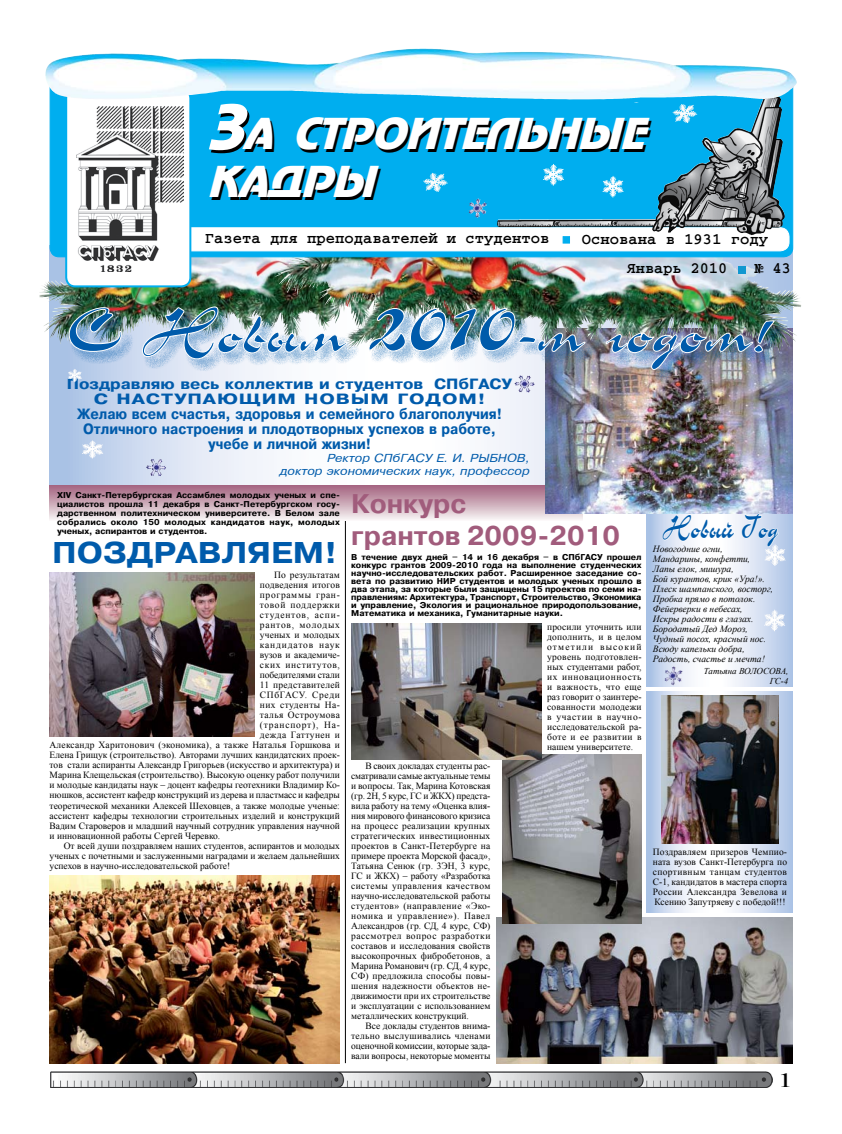
<style>
.page{position:relative;width:842px;height:1134px;background:#fff}
.page>*{position:absolute;margin:0;border:0;box-sizing:border-box;transform-origin:0 0}
.t1{font:italic 42px/48px "Adver Gothic";color:#fff}
.t2{font:700 30px "Pragmatica C";color:#005bab;scale:1.1 1}
.t3{font:30px "Corrida C";color:#005bab;scale:.75 1}
.t4{font:700 27px/32.4px "Pragmatica C";color:#a15c7c}
.t5{font:20px "Times New Roman";color:#000;scale:1.6 1}
.t6{font:700 16px/29.9px "Courier C";color:#000;text-align:center}
.t7{font:700 16px "Courier C";color:#000;scale:.95 1}
.t8{font:700 14px "Pragmatica";color:#005bab;scale:.9 1}
.t9{font:700 14px/15px "Pragmatica";color:#005bab;scale:1.1 1}
.t10{font:700 14px "Pragmatica";letter-spacing:.05em;color:#005bab;scale:1.3 1}
.t11{font:italic 11px/13px "Pragmatica";color:#005bab;text-align:right;scale:1.1 1}
.t12{font:9.5px/10px "Times New Roman";color:#000;text-align:justify}
.t13{font:italic 9.5px/10px "Times New Roman";color:#000}
.t14{font:9.5px "Times New Roman";letter-spacing:.02em;color:#000}
.t15{font:9.5px "Times New Roman";letter-spacing:.07em;color:#000}
.t16{font:9.5px "Times New Roman";letter-spacing:.085em;color:#000}
.t17{font:9.5px "Times New Roman";letter-spacing:.045em;color:#000}
.t18{font:9.5px "Times New Roman";letter-spacing:.025em;color:#000}
.t19{font:9.5px "Times New Roman";letter-spacing:.04em;color:#000}
.t20{font:9.5px "Times New Roman";letter-spacing:.065em;color:#000}
.t21{font:9.5px "Times New Roman";letter-spacing:.08em;color:#000}
.t22{font:9.5px "Times New Roman";letter-spacing:.09em;color:#000}
.t23{font:italic 9px/10px "Times New Roman";color:#000;text-align:right}
.t24{font:700 8px/8px "Pragmatica";color:#000;text-align:justify}
.s1{font-size:60px}
</style>
<div class="page">
<img style="left:50px;top:1072px;width:723px;height:15px">
<svg style="left:647px;top:513px;width:145px;height:174px"></svg>
<hr style="left:345px;top:513px;width:1px;height:550px;background:#000">
<div style="left:50px;top:483px;width:533px;height:38px;background:linear-gradient(to bottom,#9e5977,#f4f1f1)"></div>
<img style="left:497px;top:917px;width:295px;height:146px">
<img style="left:50px;top:251px;width:742px;height:234px">
<img style="left:546px;top:328px;width:246px;height:185px">
<svg style="left:647px;top:691px;width:145px;height:222px"></svg>
<svg style="left:50px;top:72px;width:743px;height:185px;background:#34b6e7"></svg>
<div style="left:50px;top:71px;width:743px;height:186px;border:1px solid #00aeef;border-radius:9px"></div>
<div style="left:67px;top:228px;width:722px;height:23px;background:#fff;border-radius:9px"></div>
<div style="left:67px;top:227px;width:722px;height:24px;border:1px solid #fff;border-radius:9px"></div>
<div style="left:66px;top:89px;width:124px;height:197px;background:#fff;border-radius:9px"></div>
<div style="left:65px;top:88px;width:126px;height:199px;border:2px solid #00aeef;border-radius:9px"></div>
<div style="left:563px;top:236px;width:7px;height:8px;background:#00aeef;border:1px solid #00aeef"></div>
<img style="left:77px;top:106px;width:106px;height:166px">
<img style="left:686px;top:97px;width:90px;height:76px">
<div style="left:738px;top:266px;width:7px;height:8px;background:#1198d0"></div>
<img style="left:50px;top:572px;width:204px;height:164px">
<img style="left:50px;top:875px;width:290px;height:188px">
<img style="left:662px;top:695px;width:117px;height:148px">
<img style="left:502px;top:754px;width:139px;height:169px">
<img style="left:351px;top:624px;width:190px;height:135px">
<div style="left:70px;top:308px;width:721px;height:78px;background:#005bab;opacity:.44"></div>
<img style="left:68px;top:306px;width:707px;height:65px">
<img style="left:46px;top:49px;width:374px;height:21px">
<svg style="left:428px;top:173px;width:5px;height:8px"></svg>
<svg style="left:548px;top:164px;width:5px;height:8px"></svg>
<svg style="left:71px;top:369px;width:4px;height:5px"></svg>
<svg style="left:87px;top:440px;width:5px;height:7px"></svg>
<svg style="left:469px;top:199px;width:9px;height:11px"></svg>
<img style="left:146px;top:459px;width:8px;height:15px">
<img style="left:515px;top:375px;width:7px;height:16px">
<svg style="left:662px;top:514px;width:73px;height:28px"></svg>
<svg style="left:608px;top:176px;width:5px;height:8px"></svg>
<svg style="left:678px;top:104px;width:5px;height:8px"></svg>
<svg style="left:741px;top:513px;width:39px;height:39px"></svg>
<svg style="left:665px;top:666px;width:8px;height:11px"></svg>
<svg style="left:769px;top:610px;width:5px;height:7px"></svg>
<h1 class="t1" style="left:207px;top:111px;width:438px"><span class="s1">З</span>а строительные кадры</h1>
<h3 class="t6" style="left:205px;top:224px;width:346px">Газета для преподавателей и студентов</h3>
<h3 class="t6" style="left:582px;top:224px;width:188px">Основана в 1931 году<br>Январь 2010</h3>
<h3 class="t7" style="left:754px;top:262px;width:40px">№ 43</h3>
<h3 class="t9" style="left:94px;top:377px;width:382px;text-indent:-27px">Поздравляю весь коллектив и студентов СПбГАСУ с наступа</h3>
<h3 class="t10" style="left:217px;top:391px;width:208px">ющим Новым годом!</h3>
<h3 class="t8" style="left:77px;top:406px;width:474px">Желаю всем счастья, здоровья и семейного благополучия!</h3>
<h3 class="t8" style="left:83px;top:421px;width:460px">Отличного настроения и плодотворных успехов в работе,</h3>
<h3 class="t8" style="left:208px;top:436px;width:182px">учебе и личной жизни!</h3>
<p class="t11" style="left:280px;top:452px;width:229px">Ректор СПбГАСУ Е. И. РЫБНОВ,<br>доктор экономических наук, профессор</p>
<p class="t24" style="left:57px;top:491px;width:284px;line-height:9px">XIV Санкт-Петербургская Ассамблея молодых ученых и спе&shy;циалистов прошла 11 декабря в Санкт-Петербургском госу&shy;дарственном политехническом университете. В Белом зале собрались около 150 молодых кандидатов наук, молодых ученых, аспирантов и студентов.</p>
<h3 class="t4" style="left:351px;top:488px;width:270px">Конкурс<br>грантов 2009-2010</h3>
<p class="t24" style="left:351px;top:553px;width:292px">В течение двух дней – 14 и 16 декабря – в СПбГАСУ прошел конкурс грантов 2009-2010 года на выполнение студенческих научно-исследовательских работ. Расширенное заседание со&shy;вета по развитию НИ Р студентов и молодых ученых прошло в два этапа, за которые были защищены 15 проектов по семи на&shy;правлениям: Архитектура, Транспорт, Строительство, Экономика и управление, Экология и рациональное природопользование, Математика и механика, Гуманитарные науки.</p>
<h2 class="t2" style="left:52px;top:536px;width:261px">Поздравляем!</h2>
<p class="t14" style="left:274px;top:569px;width:67px">По результатам</p>
<p class="t14" style="left:260px;top:579px;width:82px">подведения итогов</p>
<p class="t15" style="left:260px;top:589px;width:81px">программы гран-</p>
<p class="t20" style="left:260px;top:599px;width:82px">товой поддержки</p>
<p class="t16" style="left:260px;top:609px;width:82px">студентов, аспи-</p>
<p class="t21" style="left:260px;top:619px;width:82px">рантов, молодых</p>
<p class="t12" style="left:260px;top:630px;width:81px">ученых и молодых</p>
<p class="t22" style="left:260px;top:639px;width:81px">кандидатов наук</p>
<p class="t12" style="left:260px;top:650px;width:82px">вузов и академиче-</p>
<p class="t15" style="left:260px;top:659px;width:82px">ских институтов,</p>
<p class="t12" style="left:260px;top:670px;width:82px">победителями стали</p>
<p class="t18" style="left:260px;top:679px;width:81px">11 представителей</p>
<p class="t15" style="left:260px;top:689px;width:82px">СПбГАСУ. Среди</p>
<p class="t17" style="left:260px;top:699px;width:82px">них студенты На-</p>
<p class="t19" style="left:260px;top:709px;width:82px">талья Остроумова</p>
<p class="t16" style="left:260px;top:719px;width:82px">(транспорт), На-</p>
<p class="t17" style="left:260px;top:729px;width:81px">дежда Гаттунен и</p>
<p class="t14" style="left:50px;top:739px;width:292px">Александр Харитонович (экономика), а также Наталья Горшкова и</p>
<p class="t12" style="left:50px;top:750px;width:292px">Елена Грищук (строительство). Авторами лучших кандидатских проек-</p>
<p class="t12" style="left:50px;top:760px;width:292px">тов стали аспиранты Александр Григорьев (искусство и архитектура) и</p>
<p class="t12" style="left:50px;top:770px;width:292px">Марина Клещельская (строительство). Высокую оценку работ получили</p>
<p class="t12" style="left:50px;top:780px;width:292px">и молодые кандидаты наук – доцент кафедры геотехники Владимир Ко-</p>
<p class="t12" style="left:50px;top:790px;width:292px">нюшков, ассистент кафедр конструкций из дерева и пластмасс и кафедры</p>
<p class="t12" style="left:50px;top:800px;width:292px">теоретической механики Алексей Шеховцев, а также молодые ученые:</p>
<p class="t12" style="left:50px;top:810px;width:292px">ассистент кафедры технологии строительных изделий и конструкций</p>
<p class="t12" style="left:50px;top:820px;width:292px">Вадим Староверов и младший научный сотрудник управления научной</p>
<p class="t12" style="left:50px;top:830px;width:172px">и инновационной работы Сергей Черевко.</p>
<p class="t12" style="left:64px;top:840px;width:278px">От всей души поздравляем наших студентов, аспирантов и молодых</p>
<p class="t12" style="left:50px;top:850px;width:292px">ученых с почетными и заслуженными наградами и желаем дальнейших</p>
<p class="t12" style="left:50px;top:860px;width:182px">успехов в научно-исследовательской работе!</p>
<p class="t12" style="left:547px;top:622px;width:96px">просили уточнить или дополнить, и в целом отметили высокий уровень подготовлен&shy;ных студентами работ, их инновационность и важность, что еще раз говорит о заинтере&shy;сованности молодежи в участии в научно&shy;исследовательской ра&shy;боте и ее развитии в нашем университете.</p>
<p class="t12" style="left:351px;top:760px;width:141px;text-indent:14px">В своих докладах студенты рас&shy;сматривали самые актуальные темы и вопросы. Так, Марина Котовская (гр. 2Н, 5 курс, ГС и ЖКХ) предста&shy;вила работу на тему «Оценка влия&shy;ния мирового финансового кризиса на процесс реализации крупных стратегических инвестиционных проектов в Санкт-Петербурге на примере проекта Морской фасад», Татьяна Сенюк (гр. 3ЭН, 3 курс, ГС и ЖКХ) – работу «Разработка системы управления качеством научно-исследовательской работы студентов» (направление «Эко&shy;номика и управление»). Павел Александров (гр. СД, 4 курс, СФ) рассмотрел вопрос разработки составов и исследования свойств высокопрочных фибробетонов, а Марина Романович (гр. СД, 4 курс, СФ) предложила способы повы&shy;шения надежности объектов не&shy;движимости при их строительстве и эксплуатации с использованием металлических конструкций.</p>
<p class="t12" style="left:351px;top:1020px;width:141px;text-indent:14px">Все доклады студентов внима&shy;тельно выслушивались членами оценочной комиссии, которые зада&shy;вали вопросы, некоторые моменты</p>
<h2 class="t3" style="left:663px;top:508px;width:156px">Новый Год</h2>
<p class="t13" style="left:653px;top:543px;width:122px">Новогодние огни,<br>Мандарины, конфетти,<br>Лапы елок, мишура,<br>Бой курантов, крик «Ура!».<br>Плеск шампанского, восторг,<br>Пробка прямо в потолок.<br>Фейерверки в небесах,<br>Искры радости в глазах.<br>Бородатый Дед Мороз,<br>Чудный посох, красный нос.<br>Всюду капельки добра,<br>Радость, счастье и мечта!</p>
<p class="t23" style="left:704px;top:666px;width:86px">Татьяна Волосова,<br>ГС-4</p>
<p class="t12" style="left:653px;top:847px;width:136px">Поздравляем призеров Чемпио&shy;ната вузов Санкт-Петербурга по спортивным танцам студентов С-1, кандидатов в мастера спорта России Александра Зевелова и Ксению Запутряеву с победой!!!</p>
<h3 class="t5" style="left:777px;top:1066px;width:11px">1</h3>
</div>
